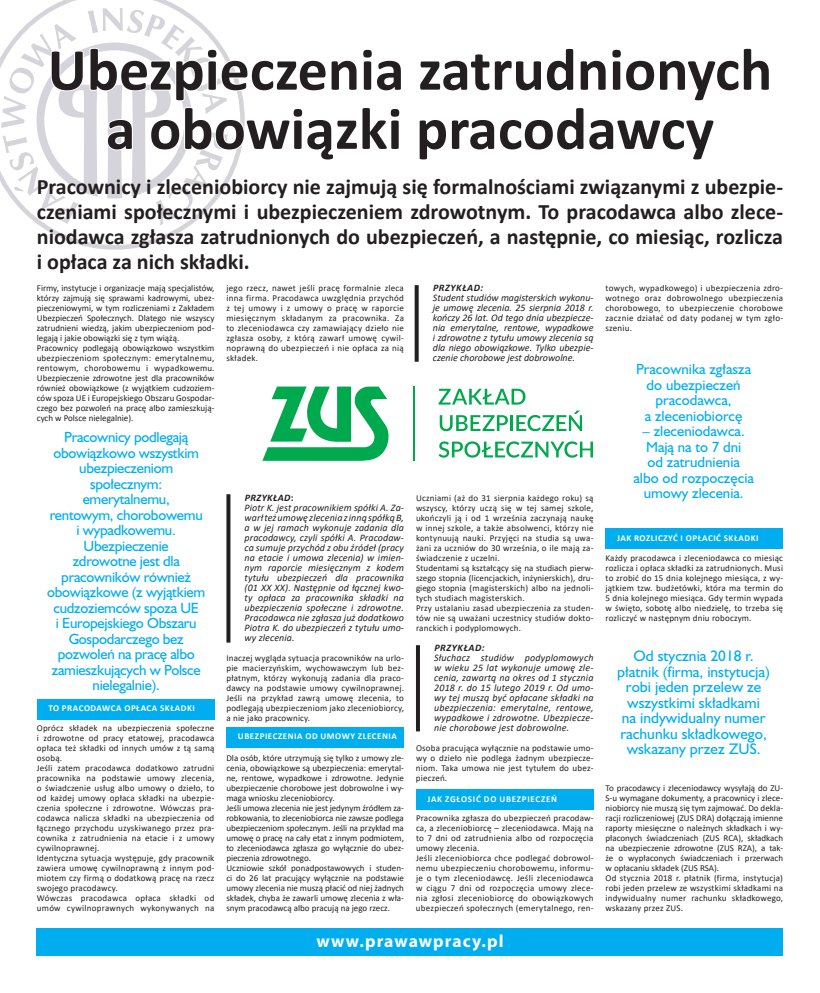
<style>
.page{position:relative;width:820px;height:993px;background:#fff}
.page>*{position:absolute;margin:0;border:0;box-sizing:border-box;transform-origin:0 0}
.t1{font:700 60px/59.1px "Calibri";color:#231f20;text-align:center}
.t2{font:700 22px/25px "Calibri";color:#231f20;text-align:justify}
.t3{font:700 17.6px "Myriad Pro";letter-spacing:.06em;color:#fff}
.t4{font:14px/15.5px "Humanst 521 PL";color:#00aeef;text-align:center}
.t5{font:13.5px/15.5px "Humanst 521 PL";letter-spacing:-.02em;color:#00aeef;text-align:center}
.t6{font:13.5px/15.5px "Humanst 521 PL";color:#00aeef;text-align:center}
.t7{font:italic 10px/10px "Calibri";letter-spacing:.01em;color:#231f20;text-align:justify}
.t8{font:italic 700 10px "Calibri";letter-spacing:.06em;color:#231f20}
.t9{font:9px/10px "Calibri";letter-spacing:.01em;color:#231f20}
.t10{font:9px/10px "Calibri";letter-spacing:.03em;color:#231f20}
.t11{font:700 9px "Calibri";letter-spacing:.06em;color:#fff}
.t12{font:700 9px "Calibri";letter-spacing:.08em;color:#fff}
.s1{font-weight:700}
.s2{font-weight:700;font-style:normal}
</style>
<div class="page">
<svg style="left:0;top:0;width:238px;height:249px"></svg>
<div style="left:37px;top:698px;width:177px;height:21px;background:#00aeef"></div>
<div style="left:226px;top:726px;width:178px;height:21px;background:#00aeef"></div>
<div style="left:416px;top:789px;width:177px;height:20px;background:#00aeef"></div>
<div style="left:605px;top:528px;width:177px;height:21px;background:#00aeef"></div>
<svg style="left:49px;top:46px;width:196px;height:116px"></svg>
<div style="left:37px;top:928px;width:745px;height:27px;background:#00aeef"></div>
<svg style="left:226px;top:494px;width:4px;height:148px"></svg>
<svg style="left:414px;top:285px;width:4px;height:76px"></svg>
<hr style="left:416px;top:645px;width:4px;height:86px;background:#231f20">
<svg style="left:438px;top:388px;width:87px;height:16px"></svg>
<svg style="left:439px;top:410px;width:143px;height:21px"></svg>
<svg style="left:438px;top:441px;width:154px;height:16px"></svg>
<svg style="left:262px;top:386px;width:127px;height:74px"></svg>
<hr style="left:413px;top:386px;width:2px;height:74px;background:#00a94d">
<h1 class="t1" style="left:48px;top:39px;width:726px">Ubezpieczenia zatrudnionych a obowiązki pracodawcy</h1>
<p class="t2" style="left:37px;top:173px;width:747px">Pracownicy i zleceniobiorcy nie zajmują się formalnościami związanymi z ubezpie&shy;czeniami społecznymi i ubezpieczeniem zdrowotnym. To pracodawca albo zlece&shy;niodawca zgłasza zatrudnionych do ubezpieczeń, a następnie, co miesiąc, rozlicza i opłaca za nich składki.</p>
<p class="t9" style="left:37px;top:282px;width:179px">Firmy, instytucje i organizacje mają specjalistów, którzy zajmują się sprawami kadrowymi, ubez&shy;pieczeniowymi, w tym rozliczeniami z Zakładem Ubezpieczeń Społecznych. Dlatego nie wszyscy zatrudnieni wiedzą, jakim ubezpieczeniom pod&shy;legają i jakie obowiązki się z tym wiążą.<br>Pracownicy podlegają obowiązkowo wszystkim ubezpieczeniom społecznym: emerytalnemu, rentowym, chorobowemu i wypadkowemu.<br>Ubezpieczenie zdrowotne jest dla pracowników również obowiązkowe (z wyjątkiem cudzoziem&shy;ców spoza UE i Europejskiego Obszaru Gospodar&shy;czego bez pozwoleń na pracę albo zamieszkują&shy;cych w Polsce nielegalnie).</p>
<p class="t5" style="left:47px;top:429px;width:160px">Pracownicy podlegają obowiązkowo wszystkim ubezpieczeniom społecznym: emerytalnemu,<br>rentowym, chorobowemu i wypadkowemu.<br>Ubezpieczenie<br>zdrowotne jest dla pracowników również obowiązkowe (z wyjątkiem cudzoziemców spoza UE<br>i Europejskiego Obszaru<br>Gospodarczego bez pozwoleń na pracę albo zamieszkujących w Polsce nielegalnie).</p>
<p class="t11" style="left:48px;top:701px;width:148px">TO PRACODAWCA OPŁACA SKŁADKI</p>
<p class="t9" style="left:37px;top:722px;width:179px">Oprócz składek na ubezpieczenia społeczne i zdrowotne od pracy etatowej, pracodawca opłaca też składki od innych umów z tą samą osobą.<br>Jeśli zatem pracodawca dodatkowo zatrudni pracownika na podstawie umowy zlecenia, o świadczenie usług albo umowy o dzieło, to od każdej umowy opłaca składki na ubezpie&shy;czenia społeczne i zdrowotne. Wówczas pra&shy;codawca nalicza składki na ubezpieczenia od łącznego przychodu uzyskiwanego przez pra&shy;cownika z zatrudnienia na etacie i z umowy cywilnoprawnej.<br>Identyczna sytuacja występuje, gdy pracownik zawiera umowę cywilnoprawną z innym pod&shy;miotem czy firmą o dodatkową pracę na rzecz swojego pracodawcy.<br>Wówczas pracodawca opłaca składki od umów cywilnoprawnych wykonywanych na</p>
<p class="t9" style="left:226px;top:282px;width:179px;text-align:justify">jego rzecz, nawet jeśli pracę formalnie zleca inna firma. Pracodawca uwzględnia przychód z tej umowy i z umowy o pracę w raporcie miesięcznym składanym za pracownika. Za to zleceniodawca czy zamawiający dzieło nie zgłasza osoby, z którą zawarł umowę cywil&shy;noprawną do ubezpieczeń i nie opłaca za nią składek.</p>
<p class="t8" style="left:433px;top:280px;width:52px">PRZYKŁAD:</p>
<p class="t7" style="left:432px;top:292px;width:162px">Student studiów magisterskich wykonu&shy;je umowę zlecenia. 25 sierpnia 2018 r. kończy 26 lat. Od tego dnia ubezpiecze&shy;nia emerytalne, rentowe, wypadkowe i zdrowotne z tytułu umowy zlecenia są dla niego obowiązkowe. Tylko ubezpie&shy;czenie chorobowe jest dobrowolne.</p>
<p class="t7" style="left:244px;top:492px;width:161px;text-align:left"><span class="s1">PRZYKŁAD</span><span class="s2">:<br></span>Piotr K. jest pracownikiem spółki A. Za&shy;warł też umowę zlecenia zinną spółką B, a w jej ramach wykonuje zadania dla pracodawcy, czyli spółki A. Pracodaw&shy;ca sumuje przychód z obu źródeł (pracy na etacie i umowa zlecenia) w imien&shy;nym raporcie miesięcznym z kodem tytułu ubezpieczeń dla pracownika (01 XX XX). Następnie od łącznej kwo&shy;ty opłaca za pracownika składki na ubezpieczenia społeczne i zdrowotne.<br>Pracodawca nie zgłasza już dodatkowo Piotra K. do ubezpieczeń z tytułu umo&shy;wy zlecenia.</p>
<p class="t9" style="left:226px;top:652px;width:179px;text-align:justify">Inaczej wygląda sytuacja pracowników na urlo&shy;pie macierzyńskim, wychowawczym lub bez&shy;płatnym, którzy wykonują zadania dla praco&shy;dawcy na podstawie umowy cywilnoprawnej.<br>Jeśli na przykład zawrą umowę zlecenia, to podlegają ubezpieczeniom jako zleceniobiorcy, a nie jako pracownicy.</p>
<p class="t11" style="left:238px;top:729px;width:160px">UBEZPIECZENIA OD UMOWY ZLECENIA</p>
<p class="t9" style="left:226px;top:752px;width:179px">Dla osób, które utrzymują się tylko z umowy zle&shy;cenia, obowiązkowe są ubezpieczenia: emerytal&shy;ne, rentowe, wypadkowe i zdrowotne. Jedynie ubezpieczenie chorobowe jest dobrowolne i wy&shy;maga wniosku zleceniobiorcy.<br>Jeśli umowa zlecenia nie jest jedynym źródłem za&shy;robkowania, to zleceniobiorca nie zawsze podlega ubezpieczeniom społecznym. Jeśli na przykład ma umowę o pracę na cały etat z innym podmiotem, to zleceniodawca zgłasza go wyłącznie do ubez&shy;pieczenia zdrowotnego.<br>Uczniowie szkół ponadpostawowych i studen&shy;ci do 26 lat pracujący wyłącznie na podstawie umowy zlecenia nie muszą płacić od niej żadnych składek, chyba że zawarli umowę zlecenia z wła&shy;snym pracodawcą albo pracują na jego rzecz.</p>
<p class="t9" style="left:416px;top:492px;width:179px">Uczniami (aż do 31 sierpnia każdego roku) są wszyscy, którzy uczą się w tej samej szkole, ukończyli ją i od 1 września zaczynają naukę w innej szkole, a także absolwenci, którzy nie kontynuują nauki. Przyjęci na studia są uwa&shy;żani za uczniów do 30 września, o ile mają za&shy;świadczenie z uczelni.<br>Studentami są kształcący się na studiach pierw&shy;szego stopnia (licencjackich, inżynierskich), dru&shy;giego stopnia (magisterskich) albo na jednoli&shy;tych studiach magisterskich.<br>Przy ustalaniu zasad ubezpieczenia za studen&shy;tów nie są uważani uczestnicy studiów dokto&shy;ranckich i podyplomowych.</p>
<p class="t8" style="left:434px;top:640px;width:52px">PRZYKŁAD:</p>
<p class="t7" style="left:434px;top:652px;width:161px">Słuchacz studiów podyplomowych w wieku 25 lat wykonuje umowę zle&shy;cenia, zawartą na okres od 1 stycznia 2018 r. do 15 lutego 2019 r. Od umo&shy;wy tej muszą być opłacane składki na ubezpieczenia: emerytalne, rentowe, wypadkowe i zdrowotne. Ubezpiecze&shy;nie chorobowe jest dobrowolne.</p>
<p class="t9" style="left:416px;top:742px;width:179px;text-align:justify">Osoba pracująca wyłącznie na podstawie umo&shy;wy o dzieło nie podlega żadnym ubezpiecze&shy;niom. Taka umowa nie jest tytułem do ubez&shy;pieczeń.</p>
<p class="t12" style="left:427px;top:792px;width:131px">JAK ZGŁOSIĆ DO UBEZPIECZEŃ</p>
<p class="t10" style="left:416px;top:812px;width:179px">Pracownika zgłasza do ubezpieczeń pracodaw&shy;ca, a zleceniobiorcę – zleceniodawca. Mają na to 7 dni od zatrudnienia albo od rozpoczęcia umowy zlecenia.<br>Jeśli zleceniobiorca chce podlegać dobrowol&shy;nemu ubezpieczeniu chorobowemu, informu&shy;je o tym zleceniodawcę. Jeśli zleceniodawca w ciągu 7 dni od rozpoczęcia umowy zlece&shy;nia zgłosi zleceniobiorcę do obowiązkowych ubezpieczeń społecznych (emerytalnego, ren-</p>
<h3 class="t3" style="left:316px;top:928px;width:188px">www.prawawpracy.pl</h3>
<p class="t9" style="left:605px;top:282px;width:179px;text-align:justify">towych, wypadkowego) i ubezpieczenia zdro&shy;wotnego oraz dobrowolnego ubezpieczenia chorobowego, to ubezpieczenie chorobowe zacznie działać od daty podanej w tym zgło&shy;szeniu.</p>
<h3 class="t6" style="left:636px;top:361px;width:116px">Pracownika zgłasza do ubezpieczeń pracodawca,<br>a zleceniobiorcę</h3>
<h3 class="t6" style="left:633px;top:423px;width:122px">– zleceniodawca.<br>Mają na to 7 dni<br>od zatrudnienia albo od rozpoczęcia umowy zlecenia.</h3>
<p class="t11" style="left:616px;top:531px;width:143px">JAK ROZLICZYĆ I OPŁACIĆ SKŁADKI</p>
<p class="t9" style="left:605px;top:552px;width:179px;text-align:justify">Każdy pracodawca i zleceniodawca co miesiąc rozlicza i opłaca składki za zatrudnionych. Musi to zrobić do 15 dnia kolejnego miesiąca, z wy&shy;jątkiem tzw. budżetówki, która ma termin do 5 dnia kolejnego miesiąca. Gdy termin wypada w święto, sobotę albo niedzielę, to trzeba się rozliczyć w następnym dniu roboczym.</p>
<h3 class="t4" style="left:617px;top:647px;width:154px">Od stycznia 2018 r. płatnik (firma, instytucja) robi jeden przelew ze wszystkimi składkami<br>na indywidualny numer rachunku składkowego, wskazany przez ZUS.</h3>
<p class="t9" style="left:605px;top:782px;width:179px">To pracodawcy i zleceniodawcy wysyłają do ZU-S-u wymagane dokumenty, a pracownicy i zlece&shy;niobiorcy nie muszą się tym zajmować. Do dekla&shy;racji rozliczeniowej (ZUS DRA) dołączają imienne raporty miesięczne o należnych składkach i wy&shy;płaconych świadczeniach (ZUS RCA), składkach na ubezpieczenie zdrowotne (ZUS RZA), a tak&shy;że o wypłaconych świadczeniach i przerwach w opłacaniu składek (ZUS RSA).<br>Od stycznia 2018 r. płatnik (firma, instytucja) robi jeden przelew ze wszystkimi składkami na indywidualny numer rachunku składkowego, wskazany przez ZUS.</p>
</div>
